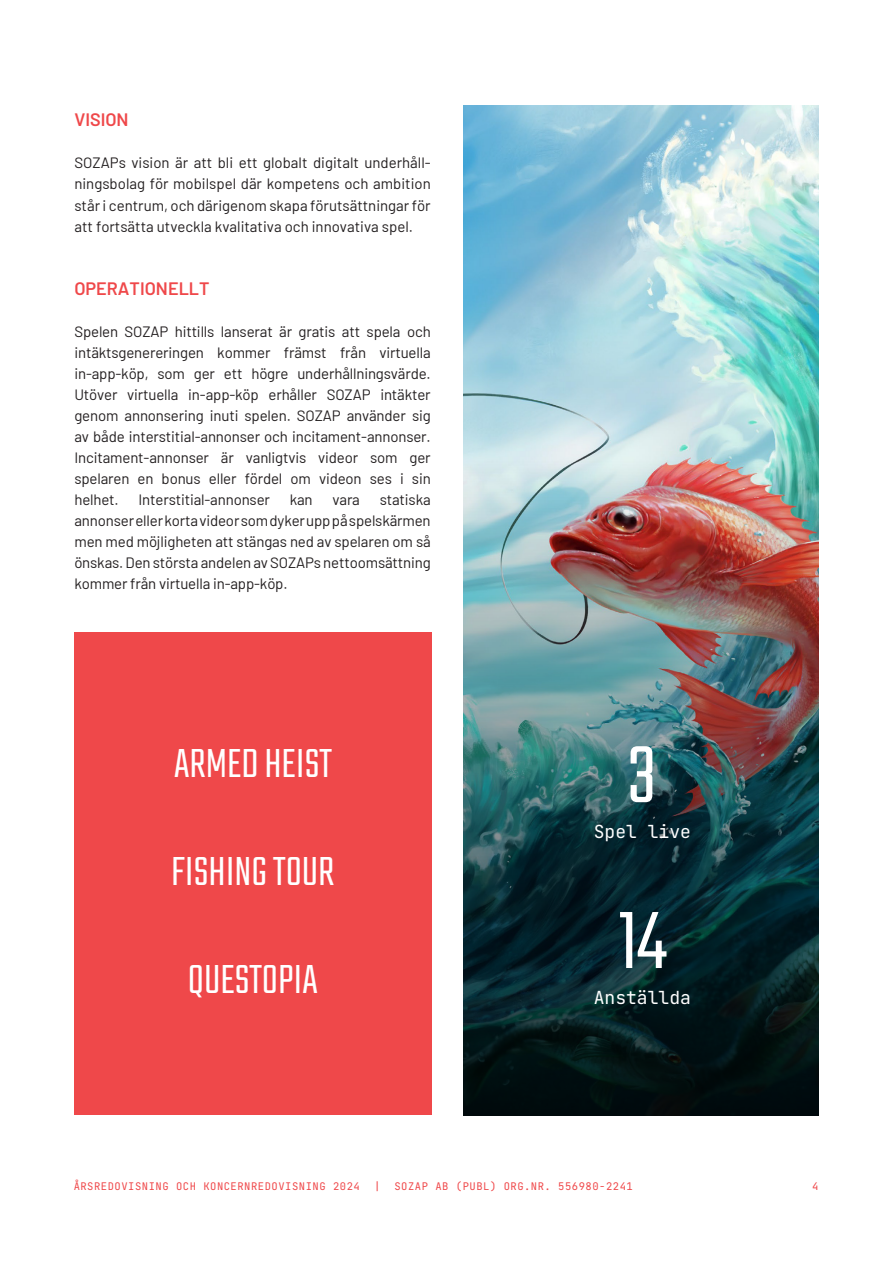
<style>
.page{position:relative;width:893px;height:1263px;background:#fff}
.page>*{position:absolute;margin:0;border:0;box-sizing:border-box;transform-origin:0 0}
.Adress{font:300 90px "Teko";color:#fff}
.Adress-2{font:300 45px "Teko";color:#fff}
.H3_-_Page_Break{font:600 18px "Barlow";color:#ef484a}
.Adress-3{font:18px "Jet Brains Mono";color:#fff}
.t1{font:15px/21px "Barlow";letter-spacing:-.01em;color:#231f20;text-align:justify}
.t2{font:10.5px "Jet Brains Mono";letter-spacing:.05em;color:#ef484a}
</style>
<div class="page">
<img style="left:464px;top:106px;width:355px;height:273px">
<img style="left:463px;top:379px;width:356px;height:737px">
<div style="left:74px;top:632px;width:357px;height:483px;background:#ef484a"></div>
<p class="H3_-_Page_Break" style="left:74px;top:107px;width:56px">VISION</p>
<p class="t1" style="left:74px;top:151px;width:358px">SOZAPs vision är att bli ett globalt digitalt underhåll&shy;ningsbolag för mobilspel där kompetens och ambition står i centrum, och därigenom skapa förutsättningar för att fortsätta utveckla kvalitativa och innovativa spel.</p>
<h3 class="H3_-_Page_Break" style="left:74px;top:275px;width:137px">OPERATIONELLT</h3>
<p class="t1" style="left:74px;top:320px;width:358px">Spelen SOZAP hittills lanserat är gratis att spela och intäktsgenereringen kommer främst från virtuella in-app-köp, som ger ett högre underhållningsvärde.<br>Utöver virtuella in-app-köp erhåller SOZAP intäkter genom annonsering inuti spelen. SOZAP använder sig av både interstitial-annonser och incitament-annonser.<br>Incitament-annonser är vanligtvis videor som ger spelaren en bonus eller fördel om videon ses i sin helhet.</p>
<p class="t1" style="left:74px;top:488px;width:358px;text-indent:305px">statiska annonser eller korta videor som dyker upp på spelskärmen men med möjligheten att stängas ned av spelaren om så önskas. Den största andelen av SOZAPs nettoomsättning kommer från virtuella in-app-köp.</p>
<p class="t1" style="left:139px;top:488px;width:133px">Interstitial-annonser</p>
<p class="t1" style="left:290px;top:488px;width:24px">kan</p>
<p class="t1" style="left:332px;top:488px;width:29px">vara</p>
<p class="Adress-2" style="left:174px;top:738px;width:159px">ARMED HEIST</p>
<p class="Adress-2" style="left:171px;top:846px;width:165px">FISHING TOUR</p>
<p class="Adress-2" style="left:188px;top:954px;width:132px">QUESTOPIA</p>
<p class="Adress" style="left:628px;top:725px;width:30px">3</p>
<p class="Adress-3" style="left:594px;top:820px;width:99px">Spel live</p>
<p class="Adress" style="left:618px;top:890px;width:50px">14</p>
<p class="Adress-3" style="left:594px;top:986px;width:99px">Anställda</p>
<p class="t2" style="left:74px;top:1179px;width:288px">ÅRSREDOVISNING OCH KONCERNREDOVISNING 2024</p>
<p class="t2" style="left:374px;top:1179px;width:8px">|</p>
<p class="t2" style="left:394px;top:1179px;width:240px">SOZAP AB (PUBL) ORG.NR. 556980-2241</p>
<p class="t2" style="left:812px;top:1179px;width:8px">4</p>
</div>
